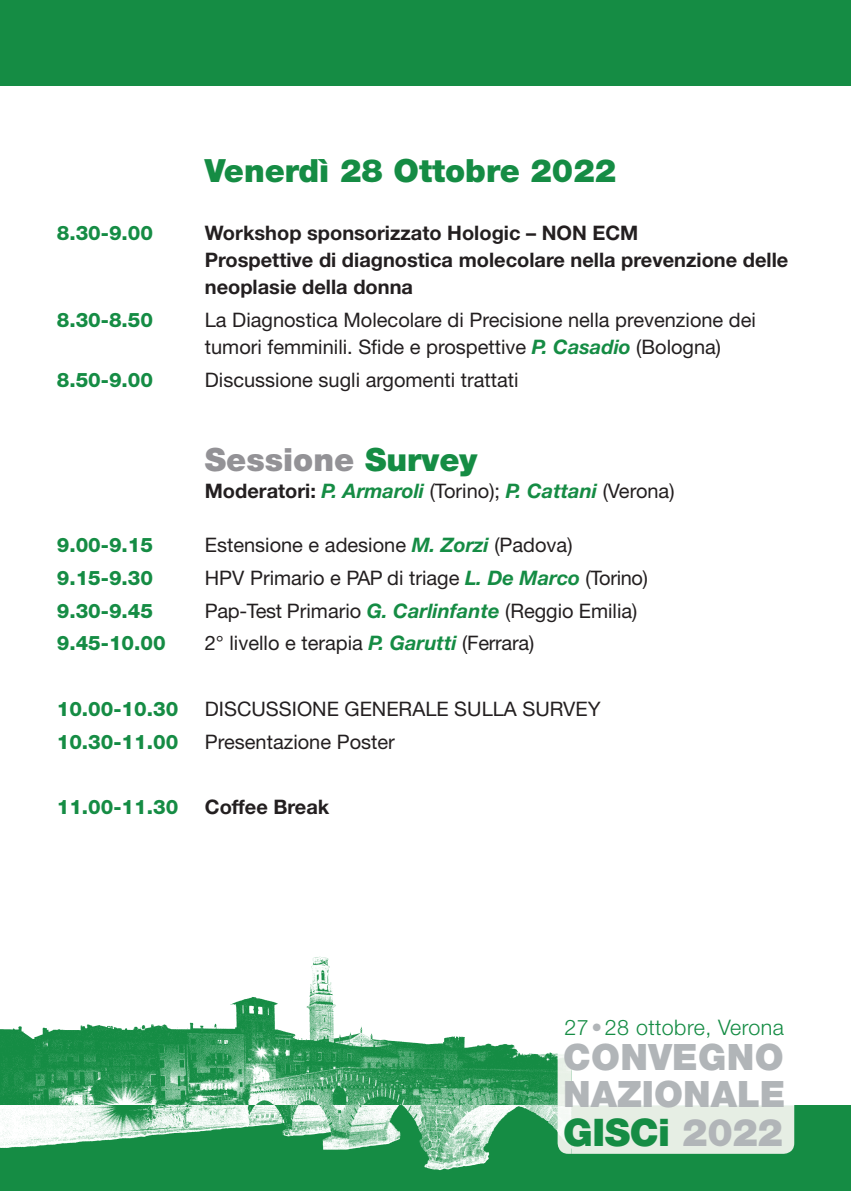
<style>
.page{position:relative;width:851px;height:1191px;background:#fff}
.page>*{position:absolute;margin:0;border:0;box-sizing:border-box;transform-origin:0 0}
.t1{font:900 38px "Helvetica Neue LT Std";letter-spacing:-.01em;color:#158c44}
.t2{font:900 36.4px/37.2px "Helvetica Neue LT Std";color:#b1b5b8}
.t3{font:900 32px "Helvetica Neue LT Std";color:#158c44}
.t4{font:900 32px "Helvetica Neue LT Std";color:#939296}
.t5{font:300 21.4px "Helvetica Neue LT Std";letter-spacing:.02em;color:#158c44}
.t6{font:20px/27px "Helvetica Neue LT Std";color:#231f20}
.t7{font:700 20px/27px "Helvetica Neue LT Std";color:#231f20}
.t8{font:800 20px "Helvetica Neue LT Std";color:#158c44}
.t9{font:italic 700 20px "Helvetica Neue LT Std";color:#158c44}
.s1{font-weight:700;font-style:italic;color:#158c44}
.s2{color:#158c44}
.s3{font-style:normal;color:#231f20}
.s4{font-weight:400;font-style:normal;color:#231f20}
.s5{font-weight:700;font-style:italic;color:#b1b5b8}
.s6{color:#b1b5b8}
</style>
<div class="page">
<div style="left:0;top:1106px;width:850px;height:85px;background:#158c44"></div>
<div style="left:0;top:0;width:850px;height:85px;background:#158c44"></div>
<img style="left:0;top:956px;width:557px;height:150px">
<img style="left:0;top:1106px;width:571px;height:65px">
<svg style="left:571px;top:1055px;width:223px;height:98px"></svg>
<img style="left:557px;top:1053px;width:14px;height:100px">
<h3 class="t3" style="left:205px;top:151px;width:413px">Venerdì 28 Ottobre 2022</h3>
<p class="t8" style="left:57px;top:221px;width:98px">8.30-9.00</p>
<p class="t7" style="left:205px;top:219px;width:585px">Workshop sponsorizzato Hologic – NON ECM<br>Prospettive di diagnostica molecolare nella prevenzione delle neoplasie della donna</p>
<p class="t8" style="left:57px;top:308px;width:98px">8.30-8.50</p>
<p class="t6" style="left:205px;top:306px;width:552px">La Diagnostica Molecolare di Precisione nella prevenzione dei tumori femminili. Sfide e prospettive <span class="s1">P. Casadio</span> (Bologna)</p>
<p class="t8" style="left:57px;top:368px;width:98px">8.50-9.00</p>
<p class="t6" style="left:205px;top:366px;width:315px">Discussione sugli argomenti trattati</p>
<h3 class="t4" style="left:205px;top:441px;width:274px">Sessione <span class="s2">Survey</span></h3>
<p class="t9" style="left:205px;top:479px;width:471px"><span class="s3">Moderatori:</span> P. Armaroli <span class="s4">(Torino);</span> P. Cattani <span class="s4">(Verona)</span></p>
<p class="t8" style="left:57px;top:533px;width:98px">9.00-9.15</p>
<p class="t6" style="left:205px;top:531px;width:369px">Estensione e adesione <span class="s1">M. Zorzi</span> (Padova)</p>
<p class="t8" style="left:57px;top:566px;width:98px">9.15-9.30</p>
<p class="t6" style="left:205px;top:564px;width:444px">HPV Primario e PAP di triage <span class="s1">L. De Marco</span> (Torino)</p>
<p class="t8" style="left:57px;top:599px;width:98px">9.30-9.45</p>
<p class="t6" style="left:205px;top:597px;width:434px">Pap-Test Primario <span class="s1">G. Carlinfante</span> (Reggio Emilia)</p>
<p class="t8" style="left:57px;top:631px;width:110px">9.45-10.00</p>
<p class="t6" style="left:205px;top:629px;width:331px">2° livello e terapia <span class="s1">P. Garutti</span> (Ferrara)</p>
<p class="t8" style="left:57px;top:697px;width:123px">10.00-10.30</p>
<p class="t6" style="left:205px;top:695px;width:397px">DISCUSSIONE GENERALE SULLA SURVEY</p>
<p class="t8" style="left:57px;top:729px;width:123px">10.30-11.00</p>
<p class="t6" style="left:205px;top:727px;width:191px">Presentazione Poster</p>
<p class="t8" style="left:57px;top:795px;width:123px">11.00-11.30</p>
<p class="t7" style="left:205px;top:793px;width:126px">Coffee Break</p>
<p class="t5" style="left:564px;top:1014px;width:221px">27<span class="s5">•</span>28 ottobre, Verona</p>
<h2 class="t2" style="left:563px;top:1038px;width:224px">CONVEGNO<br>NAZIONALE</h2>
<h1 class="t1" style="left:563px;top:1109px;width:221px">GISCi <span class="s6">2022</span></h1>
</div>
